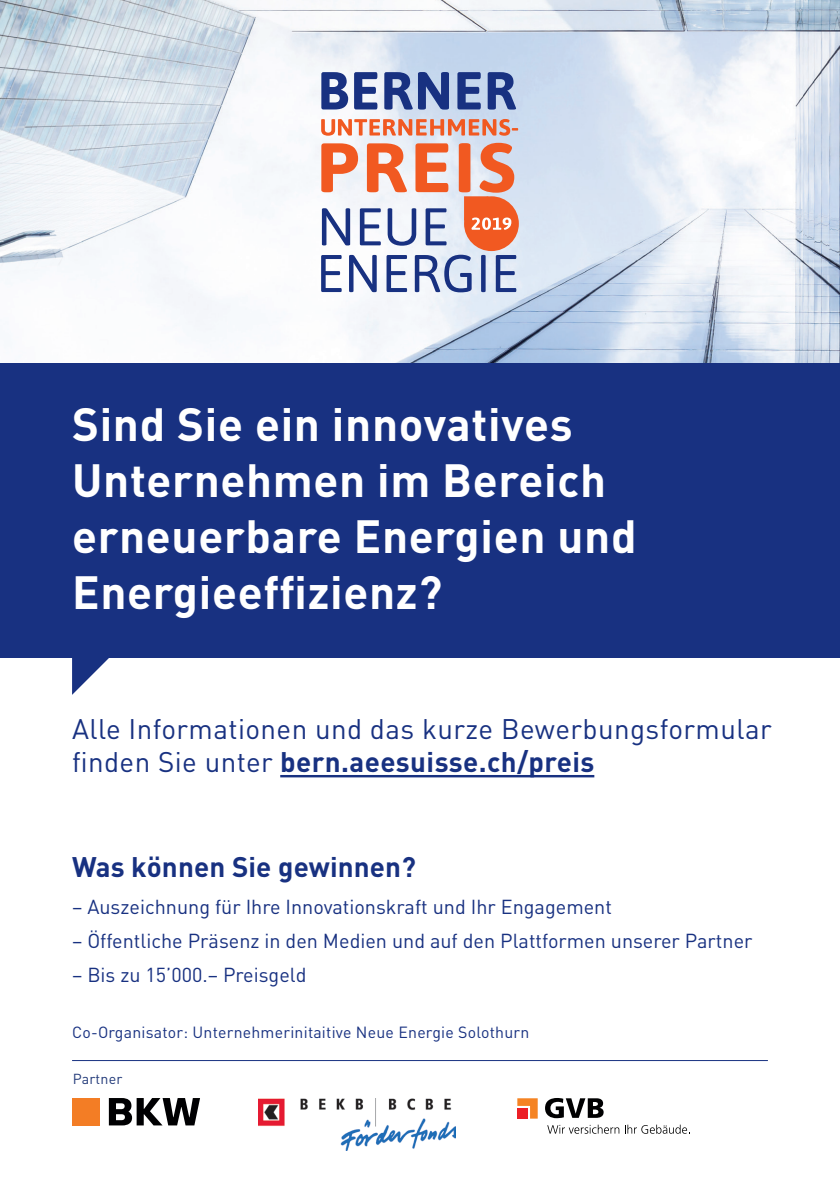
<style>
.page{position:relative;width:840px;height:1191px;background:#fff}
.page>*{position:absolute;margin:0;border:0;box-sizing:border-box;transform-origin:0 0}
.t1{font:700 46px/56px "DIN";letter-spacing:.015em;color:#fff}
.t2{font:28px/33.6px "DIN";letter-spacing:.015em;color:#183181}
.t3{font:700 28px "DIN";letter-spacing:.005em;color:#183181}
.t4{font:20px "DIN";color:#183181}
.t5{font:16px "DIN";letter-spacing:.015em;color:#183181}
.t6{font:14.4px "DIN";letter-spacing:.015em;color:#223a79}
.s1{font-weight:700}
</style>
<div class="page">
<img style="left:0;top:0;width:839px;height:363px">
<div style="left:0;top:363px;width:839px;height:294px;background:#183181"></div>
<svg style="left:72px;top:657px;width:78px;height:38px"></svg>
<div style="left:73px;top:1098px;width:27px;height:27px;background:#f37d25"></div>
<svg style="left:109px;top:1098px;width:91px;height:27px"></svg>
<svg style="left:545px;top:1098px;width:58px;height:20px"></svg>
<svg style="left:547px;top:1124px;width:141px;height:9px"></svg>
<svg style="left:517px;top:1098px;width:20px;height:20px"></svg>
<img style="left:258px;top:1098px;width:197px;height:52px">
<svg style="left:321px;top:255px;width:195px;height:37px"></svg>
<svg style="left:321px;top:119px;width:197px;height:17px;background:#e7a18c"></svg>
<svg style="left:321px;top:72px;width:195px;height:38px;background:#6a7db1"></svg>
<div style="left:464px;top:196px;width:54px;height:55px;background:#f15921;border-radius:50%"></div>
<svg style="left:321px;top:143px;width:193px;height:103px"></svg>
<hr style="left:280px;top:775px;width:314px;height:2px;background:#183181">
<hr style="left:72px;top:1060px;width:695px;height:1px;background:#183181">
<h1 class="t1" style="left:72px;top:395px;width:565px">Sind Sie ein innovatives<br>Unternehmen im Bereich erneuerbare Energien und<br>Energieeffizienz?</h1>
<h2 class="t2" style="left:72px;top:711px;width:700px">Alle Informationen und das kurze Bewerbungsformular finden Sie unter <span class="s1">bern.aeesuisse.ch/preis</span></h2>
<h2 class="t3" style="left:72px;top:848px;width:345px">Was können Sie gewinnen?</h2>
<p class="t4" style="left:72px;top:894px;width:541px">– Auszeichnung für Ihre Innovationskraft und Ihr Engagement</p>
<p class="t4" style="left:72px;top:928px;width:681px">– Öffentliche Präsenz in den Medien und auf den Plattformen unserer Partner</p>
<p class="t4" style="left:72px;top:962px;width:236px">– Bis zu 15’000.– Preisgeld</p>
<p class="t5" style="left:72px;top:1022px;width:458px">Co-Organisator: Unternehmerinitaitive Neue Energie Solothurn</p>
<p class="t6" style="left:73px;top:1070px;width:51px">Partner</p>
</div>
